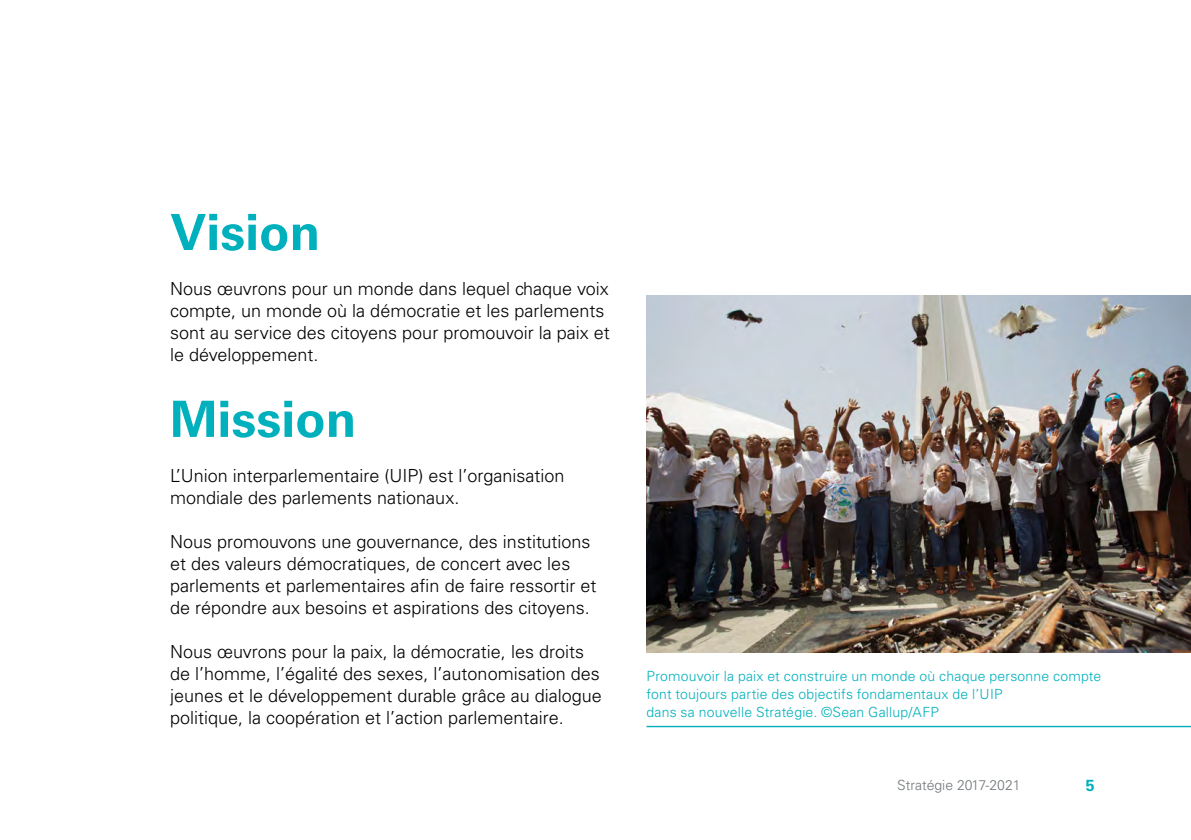
<style>
.page{position:relative;width:1191px;height:840px;background:#fff}
.page>*{position:absolute;margin:0;border:0;box-sizing:border-box;transform-origin:0 0}
.Titolo_1{font:700 50px "Univers LT Std";color:#00b0bd}
.Testo_testo{font:300 18px/22px "Univers LT Std";color:#000}
.t1{font:700 16px "Univers LT Std";color:#00b0bd}
.t2{font:300 14px/18px "Univers LT Std";letter-spacing:.015em;color:#00b0bd}
.t3{font:300 14px "Univers LT Std";color:#72777b}
</style>
<div class="page">
<img style="left:646px;top:295px;width:545px;height:357px">
<hr style="left:646px;top:725px;width:545px;height:1px;background:#00b0bd">
<p class="Titolo_1" style="left:170px;top:203px;width:151px">Vision</p>
<p class="Testo_testo" style="left:170px;top:277px;width:441px">Nous œuvrons pour un monde dans lequel chaque voix compte, un monde où la démocratie et les parlements sont au service des citoyens pour promouvoir la paix et le développement.</p>
<p class="Titolo_1" style="left:170px;top:390px;width:188px">Mission</p>
<p class="Testo_testo" style="left:170px;top:464px;width:396px">L’Union interparlementaire (UIP) est l’organisation mondiale des parlements nationaux.</p>
<p class="Testo_testo" style="left:170px;top:530px;width:428px">Nous promouvons une gouvernance, des institutions et des valeurs démocratiques, de concert avec les parlements et parlementaires afin de faire ressortir et de répondre aux besoins et aspirations des citoyens.</p>
<p class="Testo_testo" style="left:170px;top:640px;width:433px">Nous œuvrons pour la paix, la démocratie, les droits de l’homme, l’égalité des sexes, l’autonomisation des jeunes et le développement durable grâce au dialogue politique, la coopération et l’action parlementaire.</p>
<p class="t2" style="left:646px;top:667px;width:456px">Promouvoir la paix et construire un monde où chaque personne compte font toujours partie des objectifs fondamentaux de l’UIP<br>dans sa nouvelle Stratégie. ©Sean Gallup/AFP</p>
<p class="t3" style="left:897px;top:776px;width:125px">Stratégie 2017-2021</p>
<p class="t1" style="left:1085px;top:775px;width:10px">5</p>
</div>
